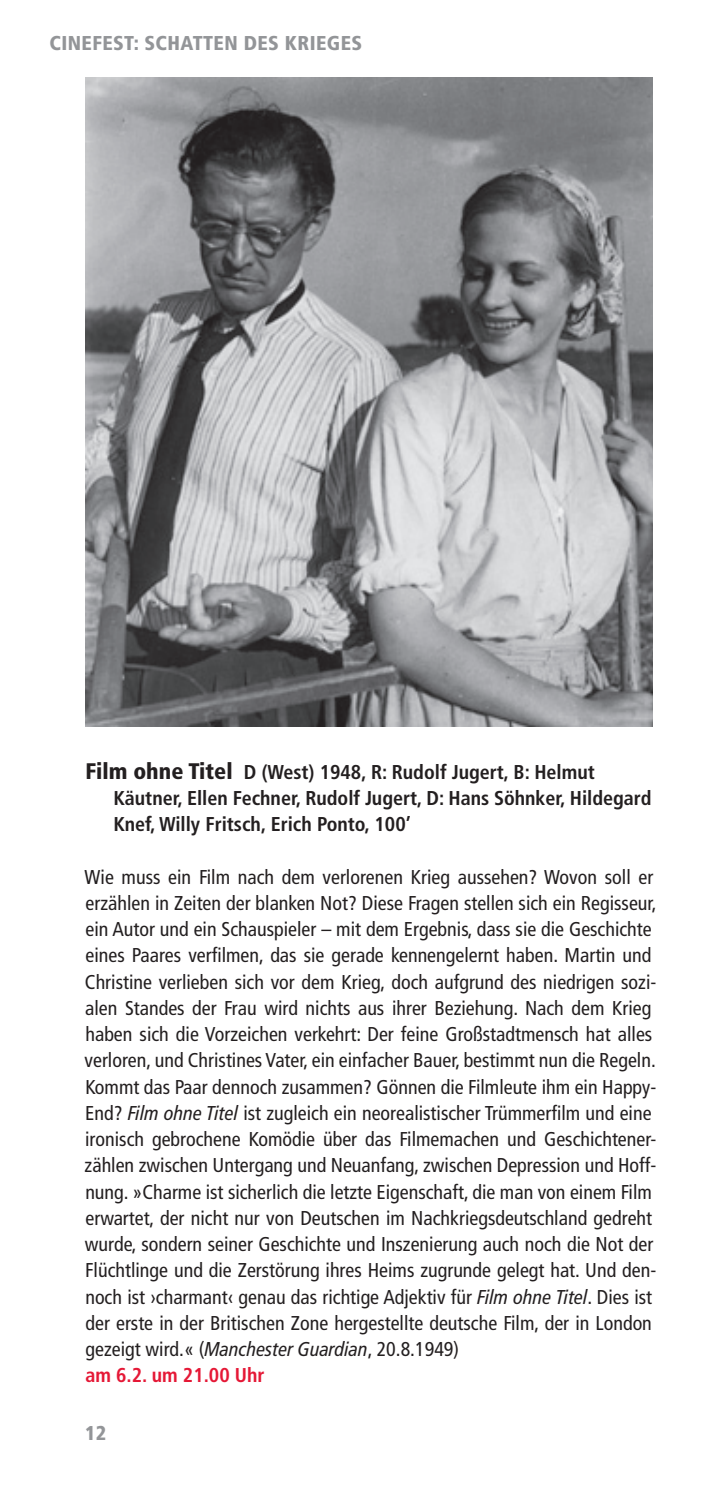
<style>
.page{position:relative;width:709px;height:1489px;background:#fff}
.page>*{position:absolute;margin:0;border:0;box-sizing:border-box;transform-origin:0 0}
.t1{font:condensed 20px/26.2px "Frutiger LT Com";color:#231f20}
.t2{font:700 condensed 20px/26.2px "Frutiger LT Com";color:#231f20}
.t3{font:900 condensed 20px "Frutiger LT Com";letter-spacing:.02em;color:#939598}
.s1{font-weight:900;font-size:22.5px}
.s2{font-style:italic}
.s3{font-weight:700;color:#e51836}
</style>
<div class="page">
<img style="left:85px;top:78px;width:567px;height:648px">
<p class="t3" style="left:50px;top:31px;width:314px">CINEFEST: SCHATTEN DES KRIEGES</p>
<p class="t2" style="left:113px;top:758px;width:539px;text-indent:-28px"><span class="s1">Film ohne Titel</span> D (West) 1948, R: Rudolf Jugert, B: Helmut<br>Käutner, Ellen Fechner, Rudolf Jugert, D: Hans Söhnker, Hildegard<br>Knef, Willy Fritsch, Erich Ponto, 100’</p>
<p class="t1" style="left:85px;top:863px;width:573px">Wie muss ein Film nach dem verlorenen Krieg aussehen? Wovon soll er erzählen in Zeiten der blanken Not? Diese Fragen stellen sich ein Regisseur, ein Autor und ein Schauspieler – mit dem Ergebnis, dass sie die Geschichte eines Paares verfilmen, das sie gerade kennengelernt haben. Martin und Christine verlieben sich vor dem Krieg, doch aufgrund des niedrigen sozi&shy;alen Standes der Frau wird nichts aus ihrer Beziehung. Nach dem Krieg haben sich die Vorzeichen verkehrt: Der feine Großstadtmensch hat alles verloren, und Christines Vater, ein einfacher Bauer, bestimmt nun die Regeln.<br>Kommt das Paar dennoch zusammen? Gönnen die Filmleute ihm ein Happy-End? <span class="s2">Film ohne Titel</span> ist zugleich ein neorealistischer Trümmerfilm und eine ironisch gebrochene Komödie über das Filmemachen und Geschichtener&shy;zählen zwischen Untergang und Neuanfang, zwischen Depression und Hoff&shy;nung. »Charme ist sicherlich die letzte Eigenschaft, die man von einem Film erwartet, der nicht nur von Deutschen im Nachkriegsdeutschland gedreht wurde, sondern seiner Geschichte und Inszenierung auch noch die Not der Flüchtlinge und die Zerstörung ihres Heims zugrunde gelegt hat. Und den&shy;noch ist ›charmant‹ genau das richtige Adjektiv für <span class="s2">Film ohne Titel</span>. Dies ist der erste in der Britischen Zone hergestellte deutsche Film, der in London gezeigt wird.« (<span class="s2">Manchester Guardian</span>, 20.8.1949)<br><span class="s3">am 6.2. um 21.00 Uhr</span></p>
<p class="t3" style="left:85px;top:1420px;width:23px">12</p>
</div>
